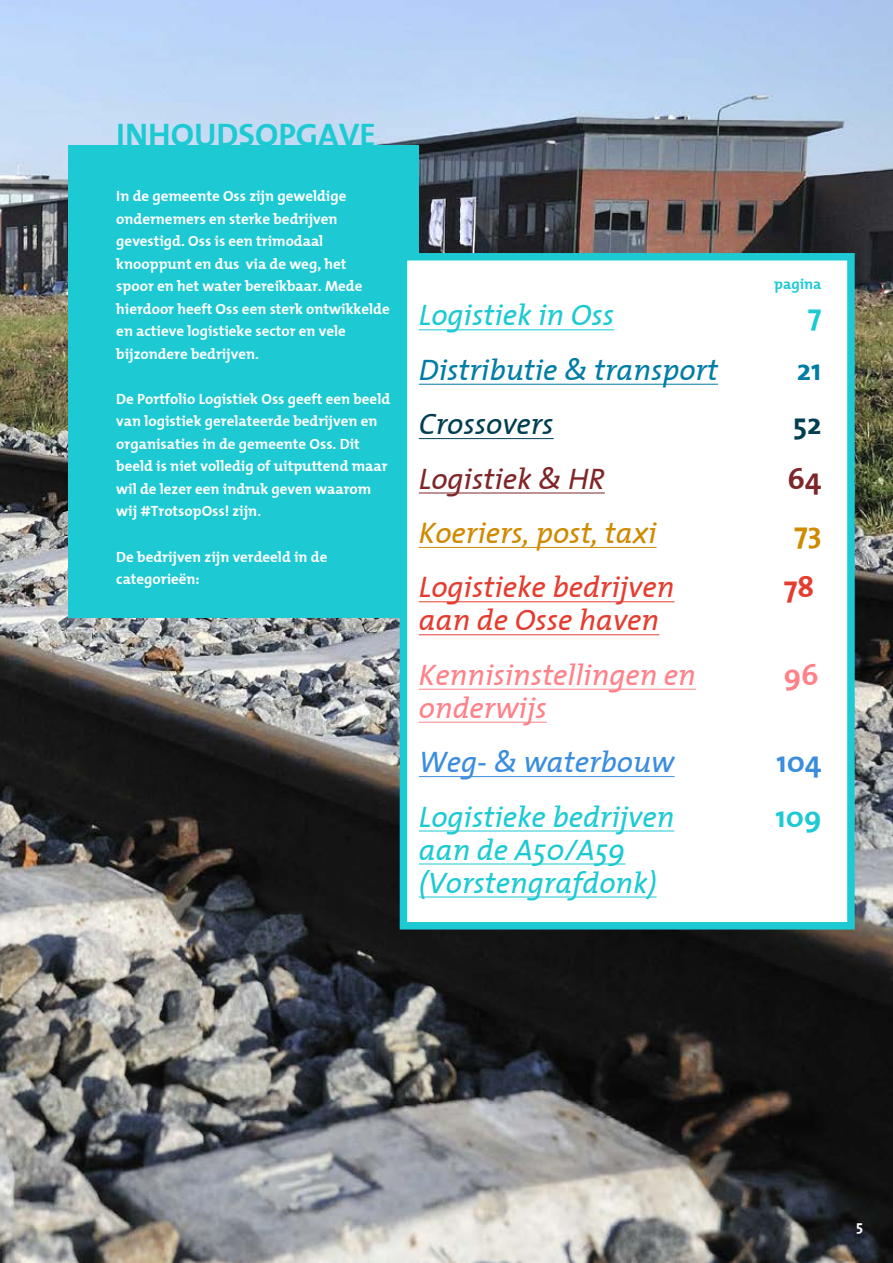
<style>
.page{position:relative;width:893px;height:1263px;background:#fff}
.page>*{position:absolute;margin:0;border:0;box-sizing:border-box;transform-origin:0 0}
.t1{font:700 33px "The Mix";color:#1dcad3}
.t2{font:italic 30px/33px "The Mix";color:#1dcad3}
.t3{font:italic 30px "The Mix";color:#e43d30}
.t4{font:italic 30px "The Mix";color:#ff8189}
.t5{font:italic 30px "The Mix";color:#007da5}
.t6{font:italic 30px "The Mix";color:#cf8a00}
.t7{font:italic 30px "The Mix";color:#3a8dde}
.t8{font:italic 30px "The Mix";color:#7f2629}
.t9{font:italic 30px "The Mix";color:#003e52}
.t10{font:700 30px "The Mix";color:#1dcad3}
.t11{font:700 30px "The Mix";color:#3a8dde}
.t12{font:700 30px "The Mix";color:#007da5}
.t13{font:700 30px "The Mix";color:#003e52}
.t14{font:700 30px "The Mix";color:#7f2629}
.t15{font:700 30px "The Mix";color:#cf8a00}
.t16{font:700 30px "The Mix";color:#e43d30}
.t17{font:700 30px "The Mix";color:#ff8189}
.t18{font:700 15px/22.5px "The Mix";color:#fff}
.t19{font:700 15px "The Mix";color:#1dcad3}
</style>
<div class="page">
<img style="left:0;top:0;width:893px;height:1263px">
<div style="left:68px;top:146px;width:351px;height:472px;background:#1dcad3"></div>
<div style="left:400px;top:253px;width:455px;height:676px;background:#fff;border:8px solid #1dcad3"></div>
<hr style="left:419px;top:329px;width:195px;height:1px;background:#1dcad3">
<hr style="left:419px;top:384px;width:299px;height:1px;background:#007da5">
<hr style="left:419px;top:438px;width:135px;height:1px;background:#003e52">
<hr style="left:419px;top:493px;width:186px;height:1px;background:#7f2629">
<hr style="left:419px;top:547px;width:237px;height:1px;background:#cf8a00">
<hr style="left:419px;top:601px;width:255px;height:1px;background:#e43d30">
<hr style="left:419px;top:634px;width:240px;height:1px;background:#e43d30">
<hr style="left:419px;top:689px;width:277px;height:1px;background:#ff8189">
<hr style="left:419px;top:722px;width:128px;height:1px;background:#ff8189">
<hr style="left:419px;top:776px;width:255px;height:1px;background:#3a8dde">
<hr style="left:419px;top:831px;width:255px;height:1px;background:#1dcad3">
<hr style="left:419px;top:864px;width:206px;height:1px;background:#1dcad3">
<hr style="left:419px;top:897px;width:238px;height:1px;background:#1dcad3">
<h1 class="t1" style="left:116px;top:107px;width:261px">INHOUDSOPGAVE</h1>
<p class="t18" style="left:116px;top:185px;width:275px">In de gemeente Oss zijn geweldige ondernemers en sterke bedrijven gevestigd. Oss is een trimodaal knooppunt en dus via de weg, het<br>spoor en het water bereikbaar. Mede hierdoor heeft Oss een sterk ontwikkelde en actieve logistieke sector en vele bijzondere bedrijven.</p>
<p class="t18" style="left:116px;top:387px;width:275px">De Portfolio Logistiek Oss geeft een beeld van logistiek gerelateerde bedrijven en organisaties in de gemeente Oss. Dit beeld is niet volledig of uitputtend maar wil de lezer een indruk geven waarom wij #TrotsopOss! zijn.</p>
<p class="t18" style="left:116px;top:545px;width:213px">De bedrijven zijn verdeeld in de categorieën:</p>
<p class="t19" style="left:774px;top:271px;width:49px">pagina</p>
<h2 class="t2" style="left:419px;top:298px;width:197px">Logistiek in Oss</h2>
<h2 class="t10" style="left:808px;top:290px;width:15px">7</h2>
<h2 class="t5" style="left:419px;top:345px;width:301px">Distributie &amp; transport</h2>
<h2 class="t12" style="left:797px;top:344px;width:26px">21</h2>
<h2 class="t9" style="left:419px;top:399px;width:136px">Crossovers</h2>
<h2 class="t13" style="left:793px;top:399px;width:30px">52</h2>
<h2 class="t8" style="left:419px;top:453px;width:187px">Logistiek &amp; HR</h2>
<h2 class="t14" style="left:787px;top:453px;width:36px">64</h2>
<h2 class="t6" style="left:419px;top:508px;width:239px">Koeriers, post, taxi</h2>
<h2 class="t15" style="left:794px;top:508px;width:29px">73</h2>
<h2 class="t3" style="left:419px;top:562px;width:257px">Logistieke bedrijven</h2>
<h2 class="t16" style="left:784px;top:562px;width:32px">78</h2>
<h2 class="t3" style="left:419px;top:595px;width:242px">aan de Osse haven</h2>
<h2 class="t4" style="left:419px;top:650px;width:279px">Kennisinstellingen en</h2>
<h2 class="t17" style="left:784px;top:649px;width:36px">96</h2>
<h2 class="t4" style="left:419px;top:683px;width:129px">onderwijs</h2>
<h2 class="t7" style="left:419px;top:737px;width:257px">Weg- &amp; waterbouw</h2>
<h2 class="t11" style="left:776px;top:737px;width:47px">104</h2>
<h2 class="t2" style="left:419px;top:799px;width:257px">Logistieke bedrijven</h2>
<h2 class="t10" style="left:776px;top:791px;width:47px">109</h2>
<h2 class="t2" style="left:419px;top:832px;width:239px">aan de A50/A59 (Vorstengrafdonk)</h2>
<p class="t18" style="left:856px;top:1214px;width:8px">5</p>
</div>
